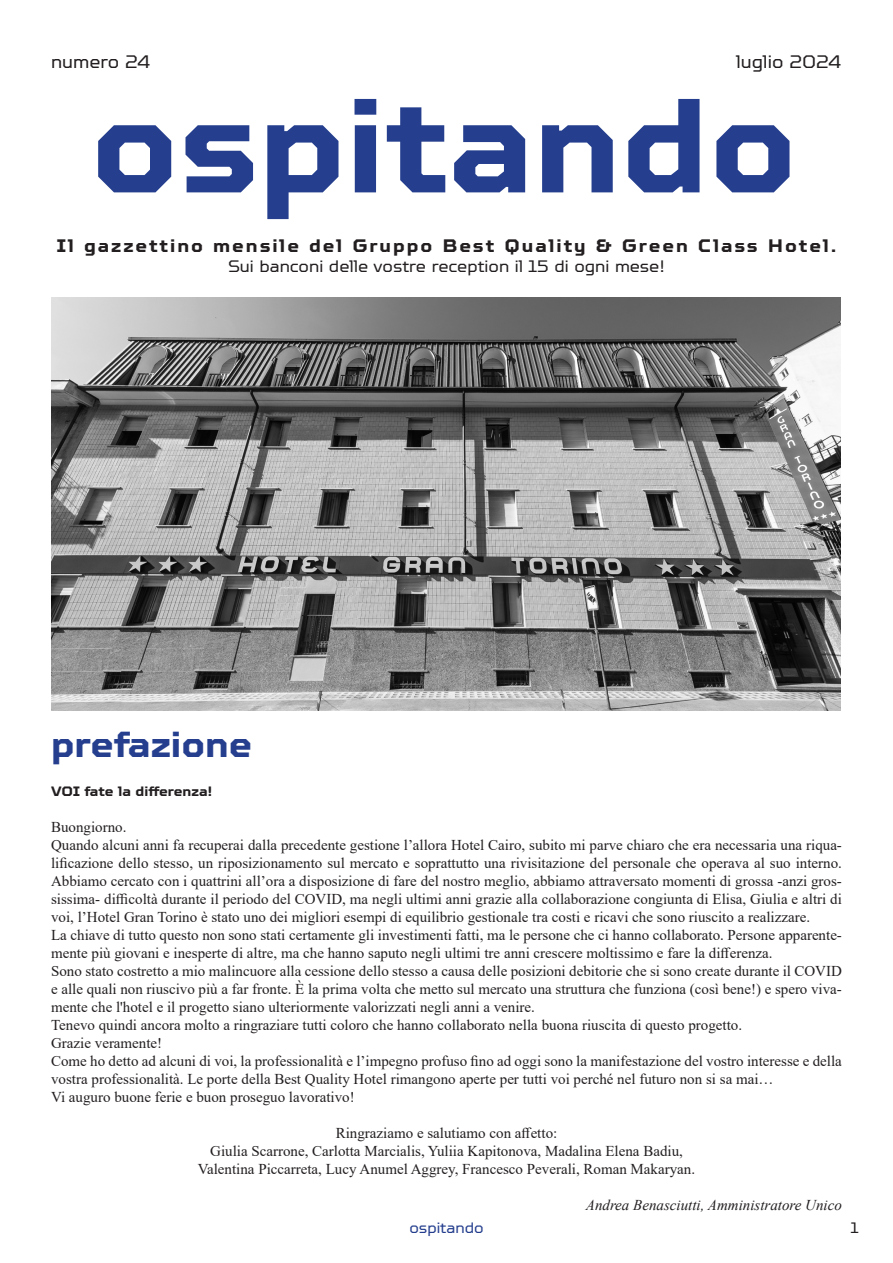
<style>
.page{position:relative;width:893px;height:1263px;background:#fff}
.page>*{position:absolute;margin:0;border:0;box-sizing:border-box;transform-origin:0 0}
.t1{font:700 133.5px "TT Octosquares Trl";color:#253f8e}
.t2{font:700 36px "TT Octosquares Trl";color:#253f8e}
.t3{font:700 18px "TT Octosquares Trl";letter-spacing:.11em;color:#231f20}
.t4{font:18px "TT Octosquares Trl";color:#231f20}
.t5{font:16.5px "TT Octosquares Trl";color:#231f20}
.t6{font:15px/18px "Times New Roman";color:#231f20;text-align:justify}
.t7{font:italic 15px "Times New Roman";color:#231f20}
.t8{font:15px "TT Octosquares Trl";color:#253f8e}
.t9{font:15px "TT Octosquares Trl";color:#231f20}
.t10{font:700 13.5px "TT Octosquares Trl";color:#231f20}
</style>
<div class="page">
<img style="left:51px;top:298px;width:789px;height:412px">
<p class="t4" style="left:51px;top:51px;width:101px">numero 24</p>
<p class="t4" style="left:736px;top:51px;width:107px">luglio 2024</p>
<p class="t1" style="left:91px;top:66px;width:708px">ospitando</p>
<p class="t3" style="left:56px;top:235px;width:782px">Il gazzettino mensile del Gruppo Best Quality &amp; Green Class Hotel.</p>
<p class="t5" style="left:228px;top:256px;width:438px">Sui banconi delle vostre reception il 15 di ogni mese!</p>
<p class="t2" style="left:51px;top:723px;width:203px">prefazione</p>
<p class="t10" style="left:51px;top:783px;width:163px">VOI fate la differenza!</p>
<p class="t6" style="left:51px;top:818px;width:77px">Buongiorno.</p>
<p class="t6" style="left:51px;top:836px;width:792px">Quando alcuni anni fa recuperai dalla precedente gestione l’allora Hotel Cairo, subito mi parve chiaro che era necessaria una riqua&shy;lificazione dello stesso, un riposizionamento sul mercato e soprattutto una rivisitazione del personale che operava al suo interno.<br>Abbiamo cercato con i quattrini all’ora a disposizione di fare del nostro meglio, abbiamo attraversato momenti di grossa -anzi gros&shy;sissima- difficoltà durante il periodo del COVID, ma negli ultimi anni grazie alla collaborazione congiunta di Elisa, Giulia e altri di voi, l’Hotel Gran Torino è stato uno dei migliori esempi di equilibrio gestionale tra costi e ricavi che sono riuscito a realizzare.</p>
<p class="t6" style="left:51px;top:926px;width:792px">La chiave di tutto questo non sono stati certamente gli investimenti fatti, ma le persone che ci hanno collaborato. Persone apparente&shy;mente più giovani e inesperte di altre, ma che hanno saputo negli ultimi tre anni crescere moltissimo e fare la differenza.</p>
<p class="t6" style="left:51px;top:962px;width:792px">Sono stato costretto a mio malincuore alla cessione dello stesso a causa delle posizioni debitorie che si sono create durante il COVID e alle quali non riuscivo più a far fronte. È la prima volta che metto sul mercato una struttura che funziona (così bene!) e spero viva&shy;mente che l'hotel e il progetto siano ulteriormente valorizzati negli anni a venire.</p>
<p class="t6" style="left:51px;top:1016px;width:692px">Tenevo quindi ancora molto a ringraziare tutti coloro che hanno collaborato nella buona riuscita di questo progetto.</p>
<p class="t6" style="left:51px;top:1034px;width:113px">Grazie veramente!</p>
<p class="t6" style="left:51px;top:1052px;width:792px">Come ho detto ad alcuni di voi, la professionalità e l’impegno profuso fino ad oggi sono la manifestazione del vostro interesse e della vostra professionalità. Le porte della Best Quality Hotel rimangono aperte per tutti voi perché nel futuro non si sa mai…</p>
<p class="t6" style="left:51px;top:1088px;width:305px">Vi auguro buone ferie e buon proseguo lavorativo!</p>
<p class="t6" style="left:336px;top:1124px;width:223px">Ringraziamo e salutiamo con affetto:</p>
<p class="t6" style="left:210px;top:1142px;width:474px">Giulia Scarrone, Carlotta Marcialis, Yuliia Kapitonova, Madalina Elena Badiu,</p>
<p class="t6" style="left:198px;top:1160px;width:499px">Valentina Piccarreta, Lucy Anumel Aggrey, Francesco Peverali, Roman Makaryan.</p>
<p class="t7" style="left:586px;top:1195px;width:258px">Andrea Benasciutti, Amministratore Unico</p>
<p class="t8" style="left:409px;top:1219px;width:76px">ospitando</p>
<p class="t9" style="left:850px;top:1219px;width:10px">1</p>
</div>
